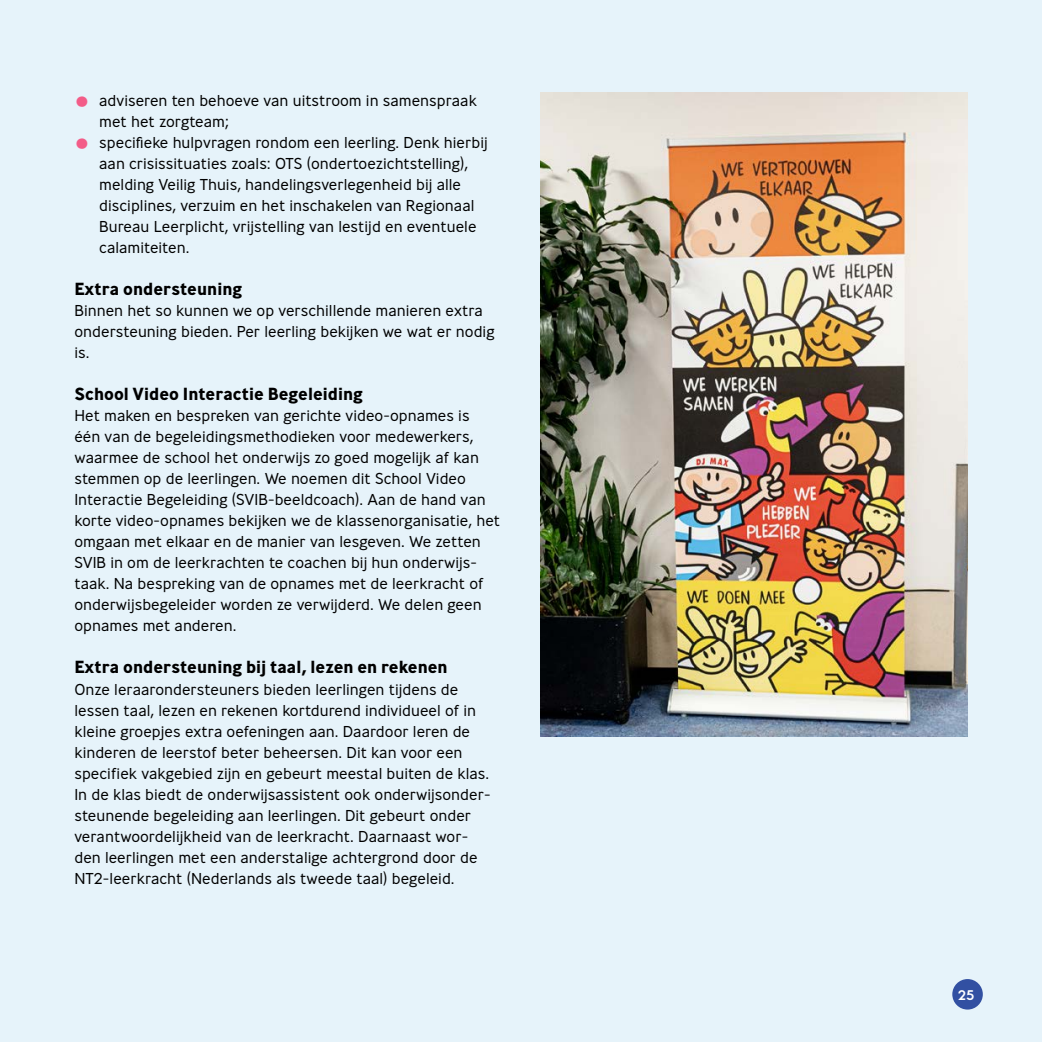
<style>
.page{position:relative;width:1042px;height:1042px;background:#e6f3fa}
.page>*{position:absolute;margin:0;border:0;box-sizing:border-box;transform-origin:0 0}
.tussenkop{font:700 17.5px "Ministry";color:#000}
.plat{font:300 15.75px/21px "Ministry";color:#000}
.t1{font:500 14px "Ministry";color:#fff}
.s1{font-weight:700;font-size:28px;color:#f35c88}
</style>
<div class="page">
<img style="left:541px;top:93px;width:426px;height:643px">
<div style="left:952px;top:979px;width:31px;height:30px;background:#3250a2;border-radius:50%"></div>
<p class="plat" style="left:99px;top:90px;width:379px;text-indent:-25px"><span class="s1">•</span> adviseren ten behoeve van uitstroom in samenspraak met het zorgteam;</p>
<p class="plat" style="left:99px;top:132px;width:390px;text-indent:-25px"><span class="s1">•</span> specifieke hulpvragen rondom een leerling. Denk hierbij aan crisissituaties zoals: OTS (ondertoezichtstelling), melding Veilig Thuis, handelingsverlegenheid bij alle disciplines, verzuim en het inschakelen van Regionaal Bureau Leerplicht, vrijstelling van lestijd en eventuele calamiteiten.</p>
<p class="tussenkop" style="left:74px;top:278px;width:169px">Extra ondersteuning</p>
<p class="plat" style="left:74px;top:300px;width:422px">Binnen het so kunnen we op verschillende manieren extra ondersteuning bieden. Per leerling bekijken we wat er nodig is.</p>
<p class="tussenkop" style="left:74px;top:383px;width:290px">School Video Interactie Begeleiding</p>
<p class="plat" style="left:74px;top:405px;width:427px">Het maken en bespreken van gerichte video-opnames is<br>één van de begeleidingsmethodieken voor medewerkers, waarmee de school het onderwijs zo goed mogelijk af kan stemmen op de leerlingen. We noemen dit School Video Interactie Begeleiding (SVIB-beeldcoach). Aan de hand van korte video-opnames bekijken we de klassenorganisatie, het omgaan met elkaar en de manier van lesgeven. We zetten SVIB in om de leerkrachten te coachen bij hun onderwijs&shy;taak. Na bespreking van de opnames met de leerkracht of onderwijsbegeleider worden ze verwijderd. We delen geen opnames met anderen.</p>
<p class="tussenkop" style="left:74px;top:656px;width:375px">Extra ondersteuning bij taal, lezen en rekenen</p>
<p class="plat" style="left:74px;top:678px;width:418px">Onze leraarondersteuners bieden leerlingen tijdens de lessen taal, lezen en rekenen kortdurend individueel of in kleine groepjes extra oefeningen aan. Daardoor leren de kinderen de leerstof beter beheersen. Dit kan voor een specifiek vakgebied zijn en gebeurt meestal buiten de klas.<br>In de klas biedt de onderwijsassistent ook onderwijsonder&shy;steunende begeleiding aan leerlingen. Dit gebeurt onder verantwoordelijkheid van de leerkracht. Daarnaast wor&shy;den leerlingen met een anderstalige achtergrond door de NT2-leerkracht (Nederlands als tweede taal) begeleid.</p>
<p class="t1" style="left:958px;top:985px;width:18px">25</p>
</div>
